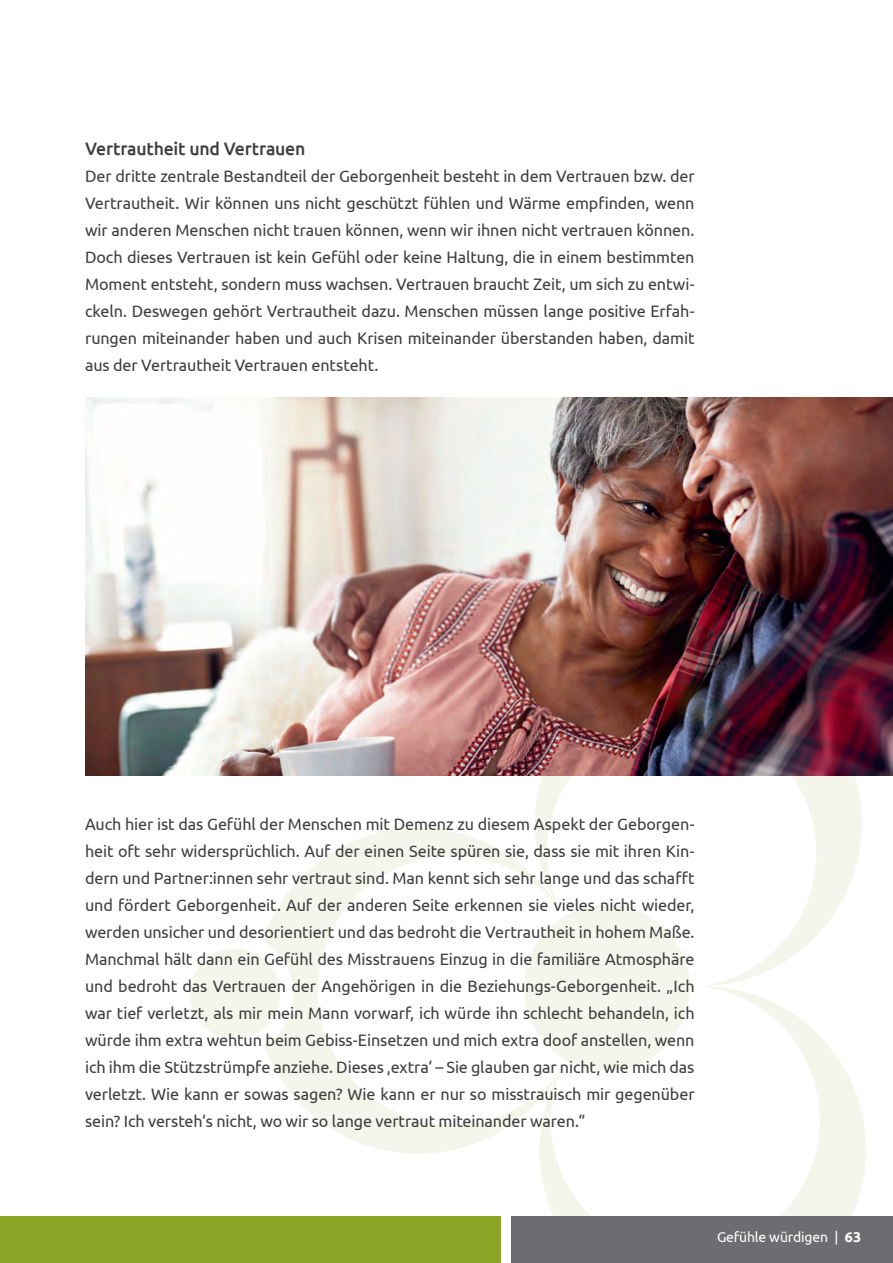
<style>
.page{position:relative;width:893px;height:1263px;background:#fff}
.page>*{position:absolute;margin:0;border:0;box-sizing:border-box;transform-origin:0 0}
.Sub_Sub_Headline{font:500 18px "Ubuntu";letter-spacing:-.015em;color:#3e3e3f}
.Fließtext{font:16.5px/27px "Ubuntu";letter-spacing:-.01em;color:#3e3e3f;text-align:justify}
.t1{font:14.25px "Ubuntu";letter-spacing:-.01em;color:#fff}
.s1{font-weight:700}
</style>
<div class="page">
<svg style="left:190px;top:828px;width:341px;height:326px"></svg>
<svg style="left:526px;top:776px;width:336px;height:210px"></svg>
<svg style="left:531px;top:986px;width:335px;height:230px"></svg>
<div style="left:0;top:1216px;width:500px;height:47px;background:#8ba627"></div>
<div style="left:511px;top:1216px;width:382px;height:47px;background:#6c6d70"></div>
<img style="left:85px;top:398px;width:808px;height:378px">
<h3 class="Sub_Sub_Headline" style="left:85px;top:137px;width:222px">Vertrautheit und Vertrauen</h3>
<p class="Fließtext" style="left:85px;top:162px;width:611px">Der dritte zentrale Bestandteil der Geborgenheit besteht in dem Vertrauen bzw. der Vertrautheit. Wir können uns nicht geschützt fühlen und Wärme empfinden, wenn wir anderen Menschen nicht trauen können, wenn wir ihnen nicht vertrauen können.<br>Doch dieses Vertrauen ist kein Gefühl oder keine Haltung, die in einem bestimmten Moment entsteht, sondern muss wachsen. Vertrauen braucht Zeit, um sich zu entwi&shy;ckeln. Deswegen gehört Vertrautheit dazu. Menschen müssen lange positive Erfah&shy;rungen miteinander haben und auch Krisen miteinander überstanden haben, damit aus der Vertrautheit Vertrauen entsteht.</p>
<p class="Fließtext" style="left:85px;top:810px;width:611px">Auch hier ist das Gefühl der Menschen mit Demenz zu diesem Aspekt der Geborgen&shy;heit oft sehr widersprüchlich. Auf der einen Seite spüren sie, dass sie mit ihren Kin&shy;dern und Partner:innen sehr vertraut sind. Man kennt sich sehr lange und das schafft und fördert Geborgenheit. Auf der anderen Seite erkennen sie vieles nicht wieder, werden unsicher und desorientiert und das bedroht die Vertrautheit in hohem Maße.<br>Manchmal hält dann ein Gefühl des Misstrauens Einzug in die familiäre Atmosphäre und bedroht das Vertrauen der Angehörigen in die Beziehungs-Geborgenheit. „Ich war tief verletzt, als mir mein Mann vorwarf, ich würde ihn schlecht behandeln, ich würde ihm extra wehtun beim Gebiss-Einsetzen und mich extra doof anstellen, wenn ich ihm die Stützstrümpfe anziehe. Dieses ,extra‘ – Sie glauben gar nicht, wie mich das verletzt. Wie kann er sowas sagen? Wie kann er nur so misstrauisch mir gegenüber sein? Ich versteh‘s nicht, wo wir so lange vertraut miteinander waren.“</p>
<p class="t1" style="left:717px;top:1228px;width:146px">Gefühle würdigen | <span class="s1">63</span></p>
</div>
